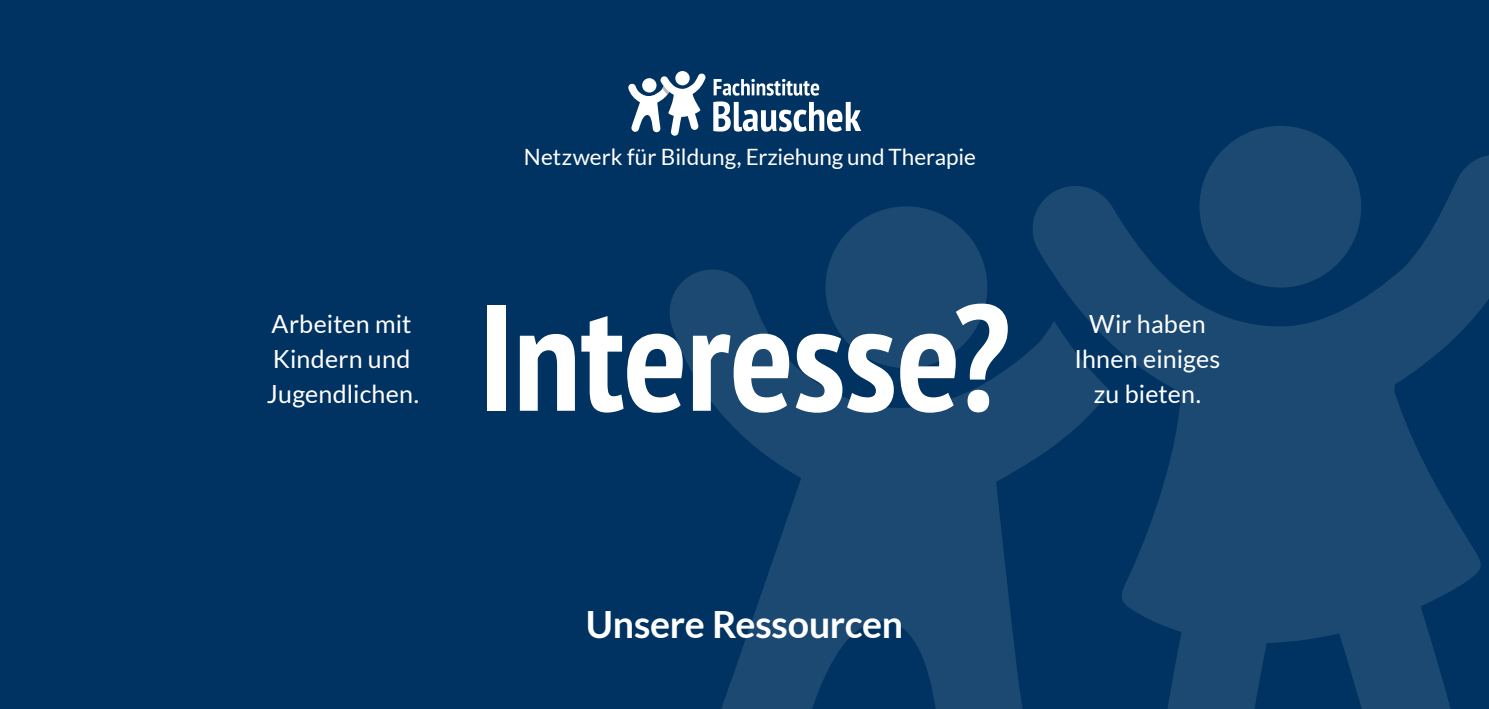
<style>
.page{position:relative;width:1489px;height:709px;background:#fff}
.page>*{position:absolute;margin:0;border:0;box-sizing:border-box;transform-origin:0 0}
.t1{font:700 condensed 150px "PT Sans";letter-spacing:-.005em;color:#fff}
.t2{font:700 37.5px "Lato";letter-spacing:-.005em;color:#fff}
.t3{font:25px/35px "Lato";letter-spacing:.005em;color:#fff;text-align:center}
.t4{font:22.5px "Lato";color:#fff}
</style>
<div class="page">
<div style="left:0;top:0;width:1488px;height:709px;background:#003361"></div>
<div style="left:825px;top:206px;width:162px;height:162px;background:#1c4972;border-radius:50%"></div>
<svg style="left:1224px;top:126px;width:113px;height:23px"></svg>
<svg style="left:670px;top:264px;width:356px;height:445px;fill:#1c4972"></svg>
<svg style="left:1026px;top:149px;width:462px;height:560px;fill:#1c4972"></svg>
<svg style="left:713px;top:79px;width:148px;height:53px"></svg>
<svg style="left:628px;top:71px;width:78px;height:65px"></svg>
<p class="t3" style="left:267px;top:306px;width:154px;text-align:left">Arbeiten mit<br>Kindern und<br>Jugendlichen.</p>
<p class="t4" style="left:524px;top:144px;width:453px">Netzwerk für Bildung, Erziehung und Therapie</p>
<h1 class="t1" style="left:478px;top:258px;width:533px">Interesse?</h1>
<p class="t3" style="left:1074px;top:306px;width:148px">Wir haben<br>Ihnen einiges</p>
<p class="t3" style="left:1093px;top:376px;width:109px">zu bieten.</p>
<h2 class="t2" style="left:585px;top:603px;width:319px">Unsere Ressourcen</h2>
</div>
